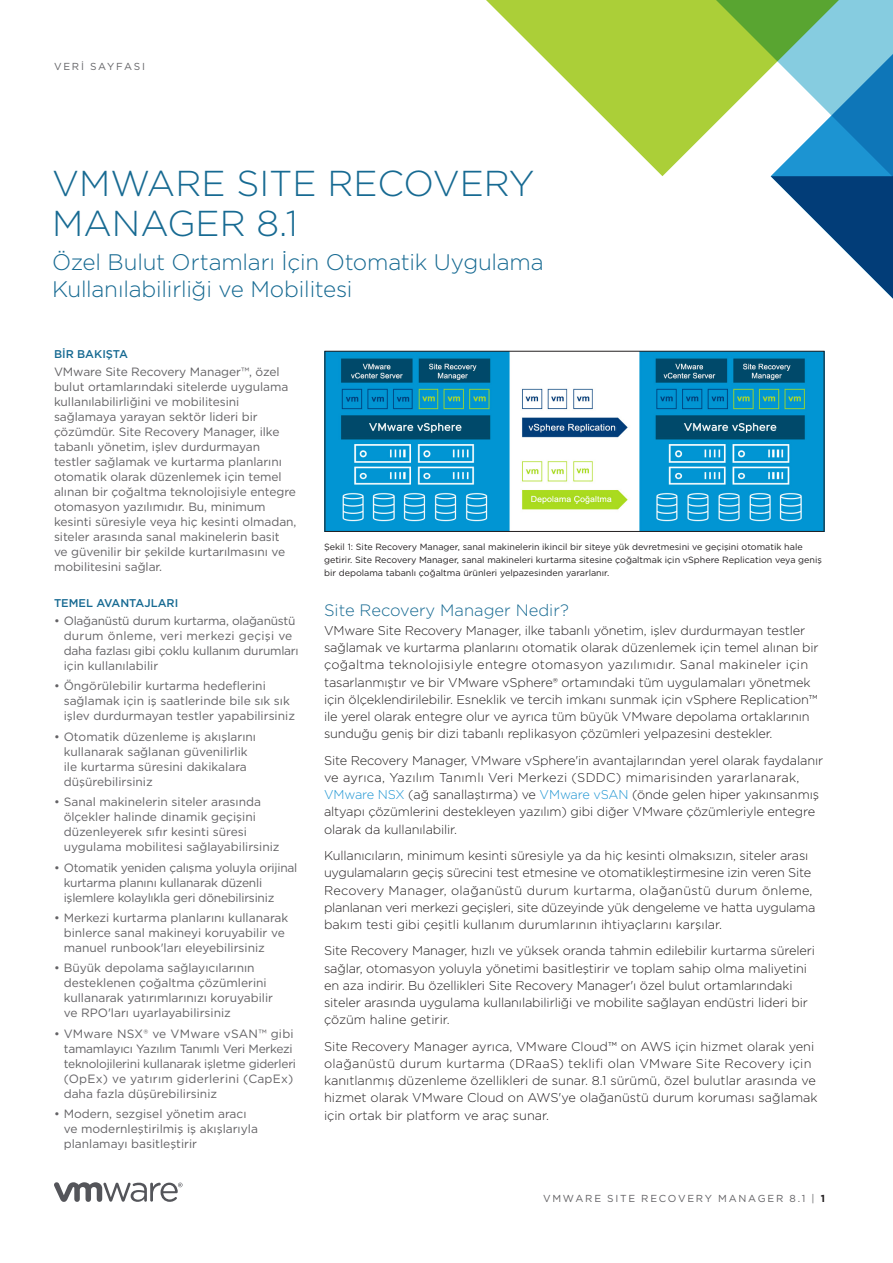
<style>
.page{position:relative;width:893px;height:1263px;background:#fff}
.page>*{position:absolute;margin:0;border:0;box-sizing:border-box;transform-origin:0 0}
._1a_MAIN_TITLE{font:300 36px/40.5px "Gotham";color:#176a92}
._1b__MAIN_SUB_TITLE{font:300 22.5px/27px "Gotham";letter-spacing:-.01em;color:#176a92}
._5a__SUBHEAD-1{font:300 16.5px "Gotham";color:#176a92}
._3a__BODY_TEXT{font:300 12.75px/17.2px "Gotham";letter-spacing:-.01em;color:#231f20}
._4b__SIDEBAR-BODY-LA{font:12px/15px "Gotham";letter-spacing:-.005em;color:#636265}
._4a__SIDEBAR-HEAD{font:500 11.25px "Gotham";color:#176a92}
.FOLIO-BOTTOM-GRAY{font:10.2px "Gotham";letter-spacing:.175em;color:#636265}
.FOLIO-TOP-GRAY{font:10.2px "Gotham";letter-spacing:.175em;color:#636366}
._6a__CAPTION_BODY{font:9px/12.8px "Gotham";color:#231f20}
.s1{color:#1c94d2}
.s2{font-weight:700;color:#231f20}
</style>
<div class="page">
<svg style="left:54px;top:1182px;width:129px;height:20px"></svg>
<svg style="left:486px;top:0;width:217px;height:176px;fill:#abcf38"></svg>
<svg style="left:703px;top:0;width:190px;height:299px"></svg>
<img style="left:327px;top:353px;width:495px;height:177px">
<div style="left:325px;top:351px;width:499px;height:181px;border:1px solid #231f20"></div>
<p class="FOLIO-TOP-GRAY" style="left:54px;top:60px;width:93px">VERI SAYFASI</p>
<p class="_1a_MAIN_TITLE" style="left:52px;top:162px;width:484px">VMWARE SITE RECOVERY<br>MANAGER 8.1</p>
<p class="_1b__MAIN_SUB_TITLE" style="left:52px;top:248px;width:493px">Özel Bulut Ortamları İçin Otomatik Uygulama<br>Kullanılabilirliği ve Mobilitesi</p>
<p class="_4a__SIDEBAR-HEAD" style="left:54px;top:346px;width:76px">BIR BAKIŞTA</p>
<p class="_4b__SIDEBAR-BODY-LA" style="left:54px;top:363px;width:244px">VMware Site Recovery Manager™, özel bulut ortamlarındaki sitelerde uygulama kullanılabilirliğini ve mobilitesini sağlamaya yarayan sektör lideri bir çözümdür. Site Recovery Manager, ilke tabanlı yönetim, işlev durdurmayan testler sağlamak ve kurtarma planlarını otomatik olarak düzenlemek için temel alınan bir çoğaltma teknolojisiyle entegre otomasyon yazılımıdır. Bu, minimum kesinti süresiyle veya hiç kesinti olmadan, siteler arasında sanal makinelerin basit ve güvenilir bir şekilde kurtarılmasını ve mobilitesini sağlar.</p>
<p class="_4a__SIDEBAR-HEAD" style="left:54px;top:596px;width:126px">TEMEL AVANTAJLARI</p>
<p class="_4b__SIDEBAR-BODY-LA" style="left:64px;top:613px;width:237px;text-indent:-10px">• Olağanüstü durum kurtarma, olağanüstü durum önleme, veri merkezi geçişi ve daha fazlası gibi çoklu kullanım durumları için kullanılabilir</p>
<p class="_4b__SIDEBAR-BODY-LA" style="left:64px;top:678px;width:233px;text-indent:-10px">• Öngörülebilir kurtarma hedeflerini sağlamak için iş saatlerinde bile sık sık işlev durdurmayan testler yapabilirsiniz</p>
<p class="_4b__SIDEBAR-BODY-LA" style="left:64px;top:729px;width:194px;text-indent:-10px">• Otomatik düzenleme iş akışlarını kullanarak sağlanan güvenilirlik ile kurtarma süresini dakikalara düşürebilirsiniz</p>
<p class="_4b__SIDEBAR-BODY-LA" style="left:64px;top:794px;width:217px;text-indent:-10px">• Sanal makinelerin siteler arasında ölçekler halinde dinamik geçişini düzenleyerek sıfır kesinti süresi uygulama mobilitesi sağlayabilirsiniz</p>
<p class="_4b__SIDEBAR-BODY-LA" style="left:64px;top:860px;width:235px;text-indent:-10px">• Otomatik yeniden çalışma yoluyla orijinal kurtarma planını kullanarak düzenli işlemlere kolaylıkla geri dönebilirsiniz</p>
<p class="_4b__SIDEBAR-BODY-LA" style="left:64px;top:910px;width:226px;text-indent:-10px">• Merkezi kurtarma planlarını kullanarak binlerce sanal makineyi koruyabilir ve manuel runbook'ları eleyebilirsiniz</p>
<p class="_4b__SIDEBAR-BODY-LA" style="left:64px;top:960px;width:211px;text-indent:-10px">• Büyük depolama sağlayıcılarının desteklenen çoğaltma çözümlerini kullanarak yatırımlarınızı koruyabilir ve RPO'ları uyarlayabilirsiniz</p>
<p class="_4b__SIDEBAR-BODY-LA" style="left:64px;top:1026px;width:234px;text-indent:-10px">• VMware NSX® ve VMware vSAN™ gibi tamamlayıcı Yazılım Tanımlı Veri Merkezi teknolojilerini kullanarak işletme giderleri (OpEx) ve yatırım giderlerini (CapEx) daha fazla düşürebilirsiniz</p>
<p class="_4b__SIDEBAR-BODY-LA" style="left:64px;top:1106px;width:196px;text-indent:-10px">• Modern, sezgisel yönetim aracı ve modernleştirilmiş iş akışlarıyla planlamayı basitleştirir</p>
<p class="_6a__CAPTION_BODY" style="left:324px;top:541px;width:499px">Şekil 1: Site Recovery Manager, sanal makinelerin ikincil bir siteye yük devretmesini ve geçişini otomatik hale getirir. Site Recovery Manager, sanal makineleri kurtarma sitesine çoğaltmak için vSphere Replication veya geniş bir depolama tabanlı çoğaltma ürünleri yelpazesinden yararlanır.</p>
<p class="_5a__SUBHEAD-1" style="left:324px;top:599px;width:246px">Site Recovery Manager Nedir?</p>
<p class="_3a__BODY_TEXT" style="left:324px;top:621px;width:496px">VMware Site Recovery Manager, ilke tabanlı yönetim, işlev durdurmayan testler sağlamak ve kurtarma planlarını otomatik olarak düzenlemek için temel alınan bir çoğaltma teknolojisiyle entegre otomasyon yazılımıdır. Sanal makineler için tasarlanmıştır ve bir VMware vSphere® ortamındaki tüm uygulamaları yönetmek için ölçeklendirilebilir. Esneklik ve tercih imkanı sunmak için vSphere Replication™ ile yerel olarak entegre olur ve ayrıca tüm büyük VMware depolama ortaklarının sunduğu geniş bir dizi tabanlı replikasyon çözümleri yelpazesini destekler.</p>
<p class="_3a__BODY_TEXT" style="left:324px;top:751px;width:501px">Site Recovery Manager, VMware vSphere'in avantajlarından yerel olarak faydalanır ve ayrıca, Yazılım Tanımlı Veri Merkezi (SDDC) mimarisinden yararlanarak, <span class="s1">VMware NSX</span> (ağ sanallaştırma) ve <span class="s1">VMware vSAN</span> (önde gelen hiper yakınsanmış altyapı çözümlerini destekleyen yazılım) gibi diğer VMware çözümleriyle entegre olarak da kullanılabilir.</p>
<p class="_3a__BODY_TEXT" style="left:324px;top:846px;width:493px">Kullanıcıların, minimum kesinti süresiyle ya da hiç kesinti olmaksızın, siteler arası uygulamaların geçiş sürecini test etmesine ve otomatikleştirmesine izin veren Site Recovery Manager, olağanüstü durum kurtarma, olağanüstü durum önleme, planlanan veri merkezi geçişleri, site düzeyinde yük dengeleme ve hatta uygulama bakım testi gibi çeşitli kullanım durumlarının ihtiyaçlarını karşılar.</p>
<p class="_3a__BODY_TEXT" style="left:324px;top:942px;width:492px">Site Recovery Manager, hızlı ve yüksek oranda tahmin edilebilir kurtarma süreleri sağlar, otomasyon yoluyla yönetimi basitleştirir ve toplam sahip olma maliyetini en aza indirir. Bu özellikleri Site Recovery Manager'ı özel bulut ortamlarındaki siteler arasında uygulama kullanılabilirliği ve mobilite sağlayan endüstri lideri bir çözüm haline getirir.</p>
<p class="_3a__BODY_TEXT" style="left:324px;top:1037px;width:495px">Site Recovery Manager ayrıca, VMware Cloud™ on AWS için hizmet olarak yeni olağanüstü durum kurtarma (DRaaS) teklifi olan VMware Site Recovery için kanıtlanmış düzenleme özellikleri de sunar. 8.1 sürümü, özel bulutlar arasında ve hizmet olarak VMware Cloud on AWS'ye olağanüstü durum koruması sağlamak için ortak bir platform ve araç sunar.</p>
<p class="FOLIO-BOTTOM-GRAY" style="left:543px;top:1191px;width:283px">VMWARE SITE RECOVERY MANAGER 8.1 | <span class="s2">1</span></p>
</div>
